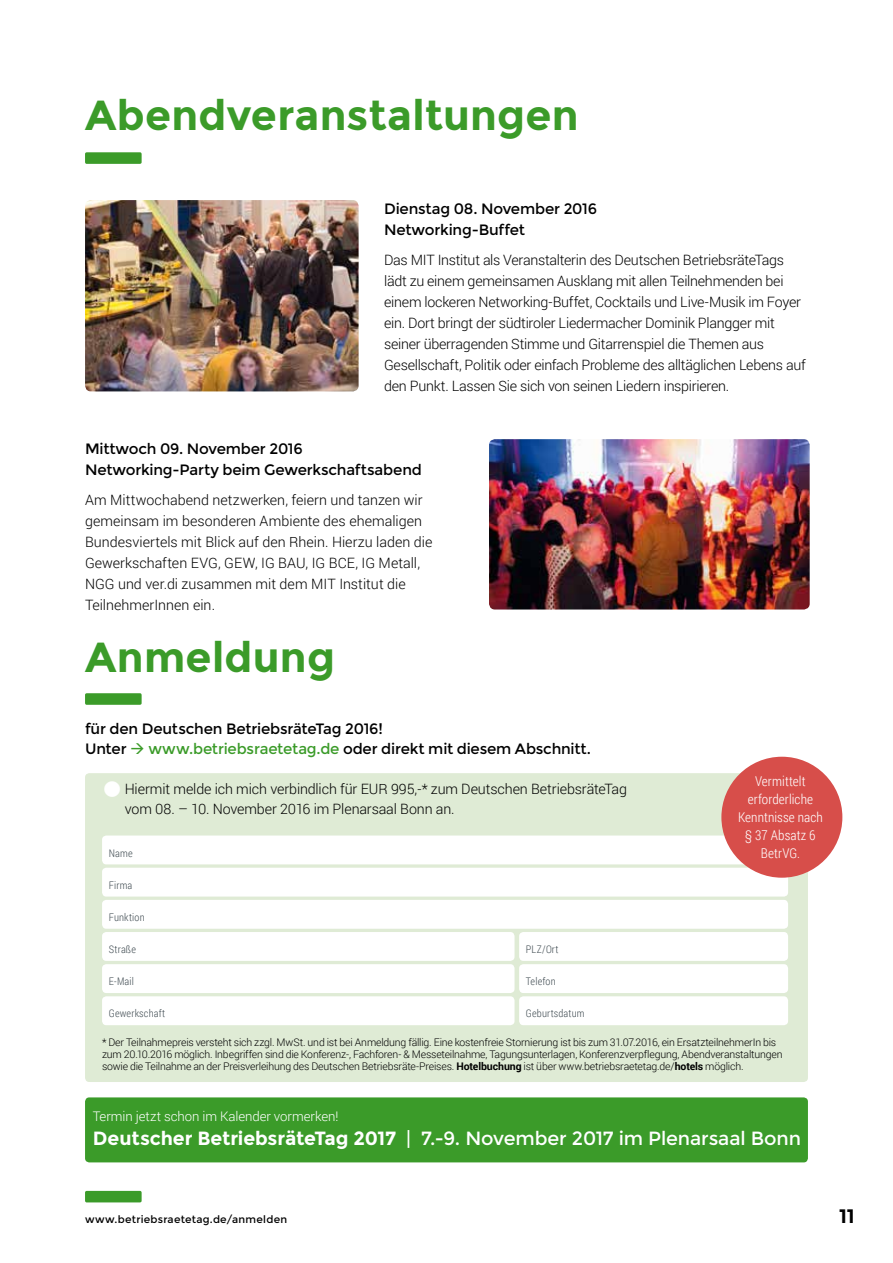
<style>
.page{position:relative;width:893px;height:1263px;background:#fff}
.page>*{position:absolute;margin:0;border:0;box-sizing:border-box;transform-origin:0 0}
.t1{font:700 42px "Montserrat";letter-spacing:.005em;color:#3b9b29}
.t2{font:700 19.5px "Montserrat";color:#000}
.t3{font:19.05px "Montserrat";letter-spacing:-.005em;color:#fff}
.t4{font:15px/21px "Montserrat";letter-spacing:-.015em;color:#000}
.t5{font:300 14.25px/21px "Roboto";letter-spacing:-.015em;color:#000}
.t6{font:300 14.25px/21px "Roboto";letter-spacing:.005em;color:#000}
.t7{font:300 13.5px/18px "Roboto Condensed";letter-spacing:.005em;color:#fff;text-align:center}
.t8{font:300 13.2px "Roboto";letter-spacing:-.005em;color:#fff}
.t9{font:300 10.5px/12px "Roboto";letter-spacing:-.015em;color:#000}
.t10{font:300 10.5px "Roboto Condensed";letter-spacing:.015em;color:#475258}
.t11{font:10.5px "Montserrat";letter-spacing:.02em;color:#000}
.s1{color:#3b9b29}
.s2{color:#fff}
.s3{font-weight:700}
</style>
<div class="page">
<div style="left:85px;top:1097px;width:723px;height:65px;background:#3b9b29;border-radius:4px"></div>
<div style="left:85px;top:693px;width:57px;height:12px;background:#3b9b29;border-radius:2px"></div>
<div style="left:85px;top:773px;width:723px;height:309px;background:#dfebd5;border-radius:4px"></div>
<div style="left:102px;top:835px;width:686px;height:29px;background:#fff;border-radius:4px"></div>
<div style="left:102px;top:868px;width:686px;height:28px;background:#fff;border-radius:4px"></div>
<div style="left:102px;top:900px;width:686px;height:29px;background:#fff;border-radius:4px"></div>
<div style="left:102px;top:932px;width:413px;height:29px;background:#fff;border-radius:4px"></div>
<div style="left:519px;top:932px;width:269px;height:29px;background:#fff;border-radius:4px"></div>
<div style="left:102px;top:964px;width:413px;height:29px;background:#fff;border-radius:4px"></div>
<div style="left:519px;top:964px;width:269px;height:29px;background:#fff;border-radius:4px"></div>
<div style="left:102px;top:996px;width:413px;height:29px;background:#fff;border-radius:4px"></div>
<div style="left:519px;top:996px;width:269px;height:29px;background:#fff;border-radius:4px"></div>
<div style="left:721px;top:757px;width:121px;height:121px;background:#d74e4a;border-radius:50%"></div>
<div style="left:85px;top:1191px;width:57px;height:11px;background:#3b9b29;border-radius:2px"></div>
<div style="left:85px;top:152px;width:57px;height:12px;background:#3b9b29;border-radius:2px"></div>
<img style="left:85px;top:200px;width:274px;height:191px">
<img style="left:489px;top:439px;width:321px;height:170px">
<h1 class="t1" style="left:85px;top:90px;width:495px">Abendveranstaltungen</h1>
<p class="t4" style="left:384px;top:199px;width:214px">Dienstag 08. November 2016<br>Networking-Buffet</p>
<p class="t5" style="left:384px;top:249px;width:423px">Das MIT Institut als Veranstalterin des Deutschen BetriebsräteTags lädt zu einem gemeinsamen Ausklang mit allen Teilnehmenden bei einem lockeren Networking-Buffet, Cocktails und Live-Musik im Foyer ein. Dort bringt der südtiroler Liedermacher Dominik Plangger mit seiner überragenden Stimme und Gitarrenspiel die Themen aus Gesellschaft, Politik oder einfach Probleme des alltäglichen Lebens auf den Punkt. Lassen Sie sich von seinen Liedern inspirieren.</p>
<p class="t4" style="left:85px;top:438px;width:338px">Mittwoch 09. November 2016<br>Networking-Party beim Gewerkschaftsabend</p>
<p class="t6" style="left:85px;top:488px;width:349px">Am Mittwochabend netzwerken, feiern und tanzen wir gemeinsam im besonderen Ambiente des ehemaligen Bundesviertels mit Blick auf den Rhein. Hierzu laden die Gewerkschaften EVG, GEW, IG BAU, IG BCE, IG Metall, NGG und ver.di zusammen mit dem MIT Institut die TeilnehmerInnen ein.</p>
<h1 class="t1" style="left:85px;top:633px;width:251px">Anmeldung</h1>
<p class="t4" style="left:85px;top:719px;width:508px;line-height:19.5px">für den Deutschen BetriebsräteTag 2016!<br>Unter <span class="s1">→ www.betriebsraetetag.de</span> oder direkt mit diesem Abschnitt.</p>
<p class="t5" style="left:125px;top:779px;width:504px;line-height:19.5px;text-indent:-23px"><span class="s2">●</span> Hiermit melde ich mich verbindlich für EUR 995,-* zum Deutschen BetriebsräteTag vom 08. – 10. November 2016 im Plenarsaal Bonn an.</p>
<p class="t10" style="left:109px;top:845px;width:25px">Name</p>
<p class="t10" style="left:109px;top:878px;width:25px">Firma</p>
<p class="t10" style="left:109px;top:910px;width:37px">Funktion</p>
<p class="t10" style="left:109px;top:942px;width:29px">Straße</p>
<p class="t10" style="left:526px;top:942px;width:34px">PLZ/Ort</p>
<p class="t10" style="left:109px;top:974px;width:27px">E-Mail</p>
<p class="t10" style="left:526px;top:974px;width:31px">Telefon</p>
<p class="t10" style="left:109px;top:1006px;width:58px">Gewerkschaft</p>
<p class="t10" style="left:526px;top:1006px;width:60px">Geburtsdatum</p>
<p class="t7" style="left:738px;top:772px;width:86px">Vermittelt erforderliche<br>Kenntnisse nach § 37 Absatz 6<br>BetrVG.</p>
<p class="t9" style="left:102px;top:1036px;width:682px">* Der Teilnahmepreis versteht sich zzgl. MwSt. und ist bei Anmeldung fällig. Eine kostenfreie Stornierung ist bis zum 31.07.2016, ein ErsatzteilnehmerIn bis zum 20.10.2016 möglich. Inbegriffen sind die Konferenz-, Fachforen- &amp; Messeteilnahme, Tagungsunterlagen, Konferenzverpflegung, Abendveranstaltungen sowie die Teilnahme an der Preisverleihung des Deutschen Betriebsräte-Preises. <span class="s3">Hotelbuchung</span> ist über www.betriebsraetetag.de/<span class="s3">hotels</span> möglich.</p>
<p class="t8" style="left:93px;top:1107px;width:247px">Termin jetzt schon im Kalender vormerken!</p>
<h3 class="t3" style="left:93px;top:1127px;width:710px"><span class="s3">Deutscher BetriebsräteTag 2017</span> | 7.-9. November 2017 im Plenarsaal Bonn</h3>
<p class="t11" style="left:85px;top:1214px;width:204px">www.betriebsraetetag.de/anmelden</p>
<h2 class="t2" style="left:839px;top:1205px;width:17px">11</h2>
</div>
